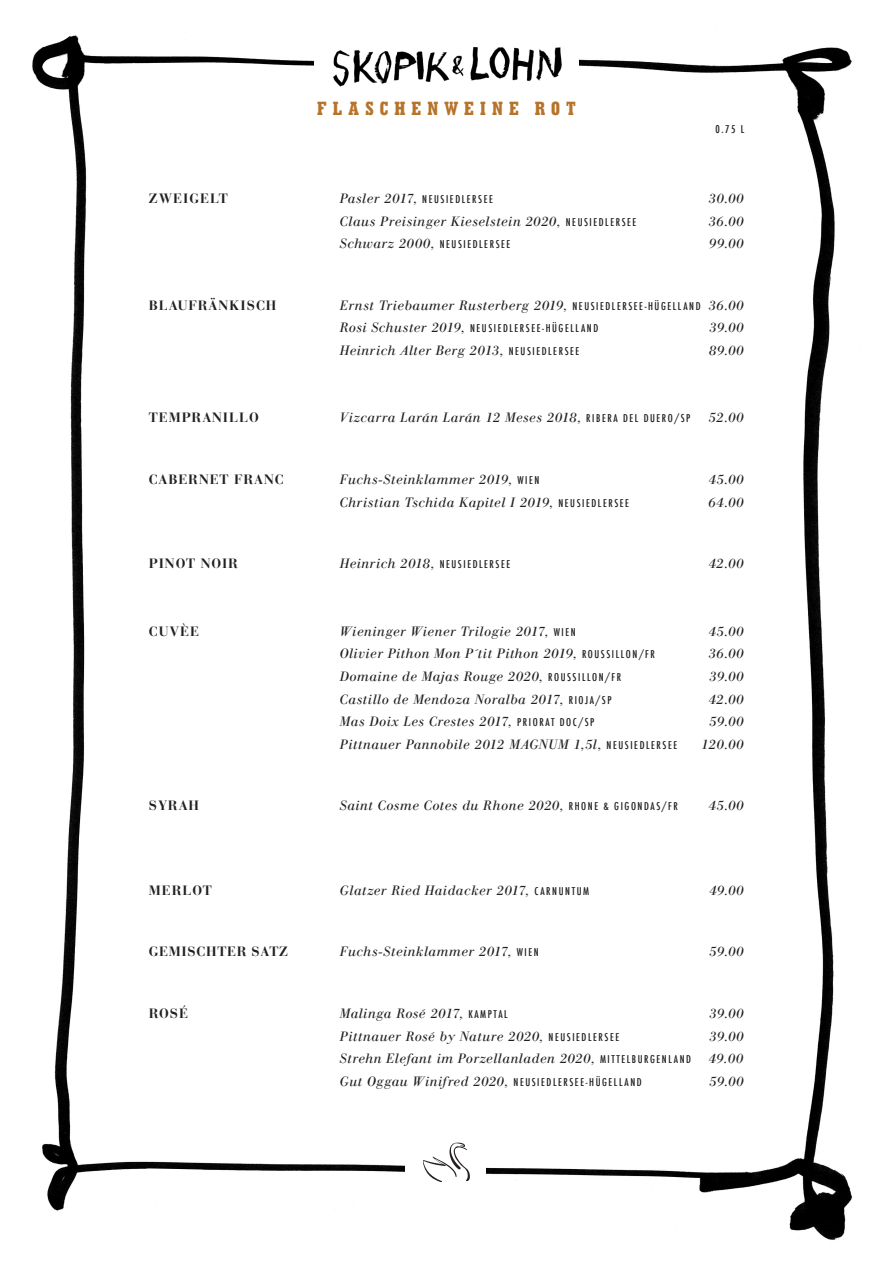
<style>
.page{position:relative;width:893px;height:1263px;background:#fff}
.page>*{position:absolute;margin:0;border:0;box-sizing:border-box;transform-origin:0 0}
.KATEGORIE{font:19.5px "Geometric Slab 703 BT Xtra Bold Cond";letter-spacing:.31em;color:#b67329}
.Beschreibung_und_Wei{font:italic 13.5px "AT Our Bodoni";letter-spacing:.045em;color:#231f20}
.Beschreibung_und_Wei-2{font:13.5px "Bauer Bodoni Bold Os F";letter-spacing:.07em;color:#231f20}
.Beschreibung_und_Wei-3{font:13.5px "Bauer Bodoni Bold Os F";letter-spacing:.05em;color:#231f20}
.Beschreibung_und_Wei-4{font:500 condensed 10.5px "Futura";letter-spacing:.15em;color:#231f20}
.s1{font-family:"AT Our Bodoni";font-weight:400;font-style:italic;font-stretch:normal;font-size:13.5px}
.s2{font-family:"Futura";font-weight:500;font-style:normal;font-stretch:condensed;font-size:10.5px}
</style>
<div class="page">
<img style="left:32px;top:35px;width:820px;height:1205px">
<img style="left:314px;top:41px;width:265px;height:51px">
<div style="left:406px;top:1148px;width:80px;height:51px;background:#fff"></div>
<svg style="left:423px;top:1143px;width:47px;height:39px"></svg>
<p class="KATEGORIE" style="left:317px;top:96px;width:260px">FLASCHENWEINE ROT</p>
<p class="Beschreibung_und_Wei-4" style="left:715px;top:122px;width:30px">0.75 L</p>
<p class="Beschreibung_und_Wei-2" style="left:149px;top:190px;width:80px">ZWEIGELT</p>
<p class="Beschreibung_und_Wei-4" style="left:340px;top:193px;width:154px"><span class="s1">Pasler 2017,</span> NEUSIEDLERSEE</p>
<p class="Beschreibung_und_Wei" style="left:709px;top:191px;width:37px">30.00</p>
<p class="Beschreibung_und_Wei" style="left:340px;top:213px;width:298px">Claus Preisinger Kieselstein 2020, <span class="s2">NEUSIEDLERSEE</span></p>
<p class="Beschreibung_und_Wei" style="left:709px;top:213px;width:37px">36.00</p>
<p class="Beschreibung_und_Wei-4" style="left:340px;top:238px;width:172px"><span class="s1">Schwarz 2000,</span> NEUSIEDLERSEE</p>
<p class="Beschreibung_und_Wei" style="left:709px;top:236px;width:36px">99.00</p>
<p class="Beschreibung_und_Wei-2" style="left:149px;top:297px;width:129px">BLAUFRÄNKISCH</p>
<p class="Beschreibung_und_Wei" style="left:340px;top:297px;width:405px">Ernst Triebaumer Rusterberg 2019, <span class="s2">NEUSIEDLERSEE-HÜGELLAND</span> 36.00</p>
<p class="Beschreibung_und_Wei-4" style="left:340px;top:322px;width:260px"><span class="s1">Rosi Schuster 2019,</span> NEUSIEDLERSEE-HÜGELLAND</p>
<p class="Beschreibung_und_Wei" style="left:709px;top:320px;width:36px">39.00</p>
<p class="Beschreibung_und_Wei" style="left:340px;top:342px;width:241px">Heinrich Alter Berg 2013, <span class="s2">NEUSIEDLERSEE</span></p>
<p class="Beschreibung_und_Wei" style="left:709px;top:342px;width:36px">89.00</p>
<p class="Beschreibung_und_Wei-2" style="left:149px;top:410px;width:111px">TEMPRANILLO</p>
<p class="Beschreibung_und_Wei" style="left:340px;top:410px;width:352px">Vizcarra Larán Larán 12 Meses 2018, <span class="s2">RIBERA DEL DUERO/SP</span></p>
<p class="Beschreibung_und_Wei" style="left:709px;top:410px;width:37px">52.00</p>
<p class="Beschreibung_und_Wei-2" style="left:149px;top:471px;width:137px">CABERNET FRANC</p>
<p class="Beschreibung_und_Wei" style="left:340px;top:472px;width:201px">Fuchs-Steinklammer 2019, <span class="s2">WIEN</span></p>
<p class="Beschreibung_und_Wei" style="left:709px;top:472px;width:37px">45.00</p>
<p class="Beschreibung_und_Wei" style="left:340px;top:494px;width:290px">Christian Tschida Kapitel I 2019, <span class="s2">NEUSIEDLERSEE</span></p>
<p class="Beschreibung_und_Wei" style="left:708px;top:494px;width:37px">64.00</p>
<p class="Beschreibung_und_Wei-2" style="left:149px;top:556px;width:91px">PINOT NOIR</p>
<p class="Beschreibung_und_Wei" style="left:340px;top:556px;width:172px">Heinrich 2018, <span class="s2">NEUSIEDLERSEE</span></p>
<p class="Beschreibung_und_Wei" style="left:709px;top:556px;width:37px">42.00</p>
<p class="Beschreibung_und_Wei-2" style="left:149px;top:623px;width:52px">CUVÈE</p>
<p class="Beschreibung_und_Wei" style="left:340px;top:624px;width:237px">Wieninger Wiener Trilogie 2017, <span class="s2">WIEN</span></p>
<p class="Beschreibung_und_Wei" style="left:709px;top:624px;width:37px">45.00</p>
<p class="Beschreibung_und_Wei" style="left:340px;top:646px;width:316px">Olivier Pithon Mon P´tit Pithon 2019, <span class="s2">ROUSSILLON/FR</span></p>
<p class="Beschreibung_und_Wei" style="left:709px;top:646px;width:37px">36.00</p>
<p class="Beschreibung_und_Wei" style="left:340px;top:669px;width:282px">Domaine de Majas Rouge 2020, <span class="s2">ROUSSILLON/FR</span></p>
<p class="Beschreibung_und_Wei" style="left:709px;top:669px;width:36px">39.00</p>
<p class="Beschreibung_und_Wei" style="left:340px;top:691px;width:273px">Castillo de Mendoza Noralba 2017, <span class="s2">RIOJA/SP</span></p>
<p class="Beschreibung_und_Wei" style="left:709px;top:691px;width:37px">42.00</p>
<p class="Beschreibung_und_Wei" style="left:340px;top:714px;width:256px">Mas Doix Les Crestes 2017, <span class="s2">PRIORAT DOC/SP</span></p>
<p class="Beschreibung_und_Wei" style="left:710px;top:714px;width:36px">59.00</p>
<p class="Beschreibung_und_Wei" style="left:340px;top:736px;width:339px">Pittnauer Pannobile 2012 MAGNUM 1,5l, <span class="s2">NEUSIEDLERSEE</span></p>
<p class="Beschreibung_und_Wei" style="left:702px;top:736px;width:44px">120.00</p>
<p class="Beschreibung_und_Wei-2" style="left:149px;top:797px;width:52px">SYRAH</p>
<p class="Beschreibung_und_Wei" style="left:340px;top:798px;width:339px">Saint Cosme Cotes du Rhone 2020, <span class="s2">RHONE &amp; GIGONDAS/FR</span></p>
<p class="Beschreibung_und_Wei" style="left:709px;top:798px;width:37px">45.00</p>
<p class="Beschreibung_und_Wei-2" style="left:149px;top:882px;width:64px">MERLOT</p>
<p class="Beschreibung_und_Wei" style="left:340px;top:882px;width:250px">Glatzer Ried Haidacker 2017, <span class="s2">CARNUNTUM</span></p>
<p class="Beschreibung_und_Wei" style="left:709px;top:882px;width:36px">49.00</p>
<p class="Beschreibung_und_Wei-3" style="left:149px;top:943px;width:141px">GEMISCHTER SATZ</p>
<p class="Beschreibung_und_Wei" style="left:340px;top:944px;width:200px">Fuchs-Steinklammer 2017, <span class="s2">WIEN</span></p>
<p class="Beschreibung_und_Wei" style="left:710px;top:944px;width:36px">59.00</p>
<p class="Beschreibung_und_Wei-2" style="left:149px;top:1005px;width:41px">ROSÉ</p>
<p class="Beschreibung_und_Wei" style="left:340px;top:1006px;width:169px">Malinga Rosé 2017, <span class="s2">KAMPTAL</span></p>
<p class="Beschreibung_und_Wei" style="left:709px;top:1006px;width:36px">39.00</p>
<p class="Beschreibung_und_Wei" style="left:340px;top:1028px;width:281px">Pittnauer Rosé by Nature 2020, <span class="s2">NEUSIEDLERSEE</span></p>
<p class="Beschreibung_und_Wei" style="left:709px;top:1028px;width:36px">39.00</p>
<p class="Beschreibung_und_Wei" style="left:340px;top:1051px;width:352px">Strehn Elefant im Porzellanladen 2020, <span class="s2">MITTELBURGENLAND</span></p>
<p class="Beschreibung_und_Wei" style="left:709px;top:1051px;width:36px">49.00</p>
<p class="Beschreibung_und_Wei-4" style="left:340px;top:1075px;width:303px"><span class="s1">Gut Oggau Winifred 2020,</span> NEUSIEDLERSEE-HÜGELLAND</p>
<p class="Beschreibung_und_Wei" style="left:710px;top:1073px;width:36px">59.00</p>
</div>
